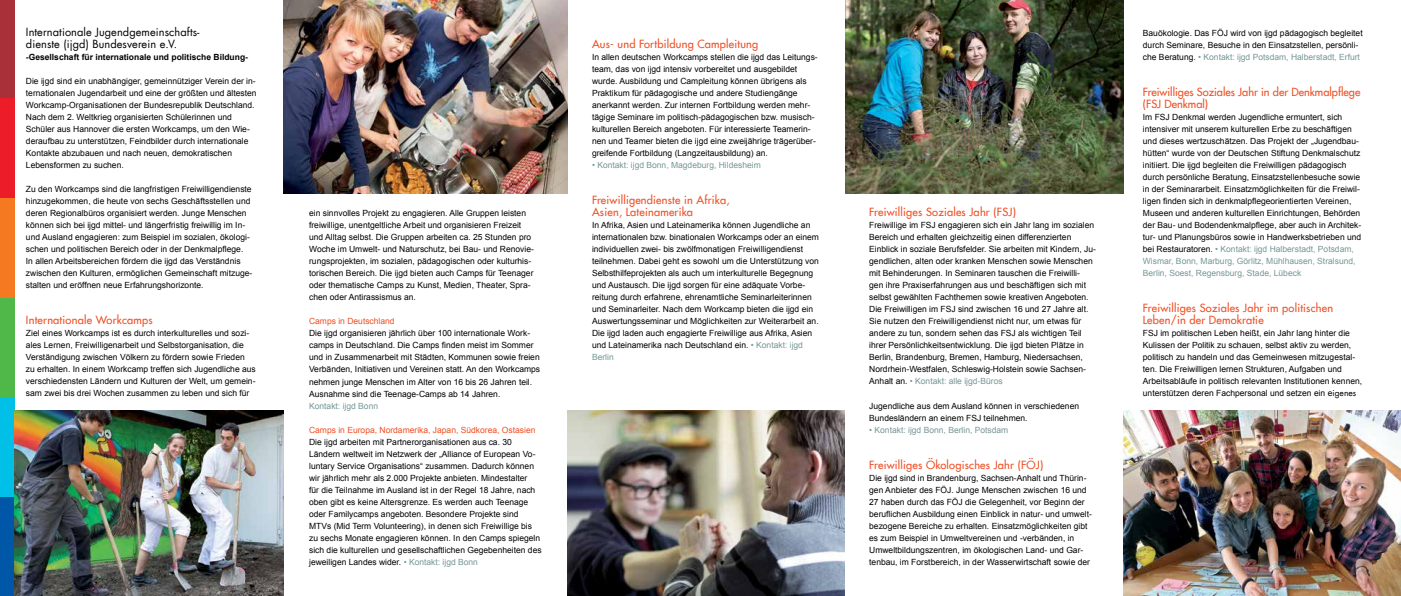
<style>
.page{position:relative;width:1401px;height:596px;background:#fff}
.page>*{position:absolute;margin:0;border:0;box-sizing:border-box;transform-origin:0 0}
.t1{font:500 11px/12px "Futura Com";letter-spacing:.02em;color:#f04e23}
.t2{font:11px/12px "Futura Com";letter-spacing:.01em;color:#000}
.t3{font:500 11px/12px "Futura Com";color:#f04e23}
.t4{font:8.5px/12px "Arial";color:#000}
.t5{font:8.5px "Arial";color:#759695}
.t6{font:8.5px "Arial";color:#f04e23}
.t7{font:700 8.5px "Arial";color:#000}
.s1{color:#759695}
.s2{font-family:"Futura Com"}
</style>
<div class="page">
<img style="left:283px;top:0;width:284px;height:194px">
<div style="left:0;top:298px;width:14px;height:99px;background:#50b848"></div>
<div style="left:0;top:0;width:14px;height:98px;background:#a92f39"></div>
<div style="left:0;top:397px;width:14px;height:100px;background:#00c0e8"></div>
<div style="left:0;top:198px;width:14px;height:100px;background:#f47920"></div>
<div style="left:0;top:98px;width:14px;height:100px;background:#ed1c29"></div>
<div style="left:0;top:497px;width:14px;height:98px;background:#0057a8"></div>
<img style="left:845px;top:0;width:278px;height:194px">
<img style="left:567px;top:410px;width:277px;height:185px">
<img style="left:14px;top:410px;width:269px;height:185px">
<img style="left:1123px;top:410px;width:277px;height:185px">
<p class="t2" style="left:26px;top:26px;width:175px">Internationale Jugendgemeinschafts&shy;dienste (ijgd) Bundesverein e.V.</p>
<p class="t7" style="left:26px;top:51px;width:223px">-Gesellschaft für internationale und politische Bildung-</p>
<p class="t4" style="left:26px;top:75px;width:232px">Die ijgd sind ein unabhängiger, gemeinnütziger Verein der in&shy;ternationalen Jugendarbeit und eine der größten und ältesten Workcamp-Organisationen der Bundesrepublik Deutschland.<br>Nach dem 2. Weltkrieg organisierten Schülerinnen und Schüler aus Hannover die ersten Workcamps, um den Wie&shy;deraufbau zu unterstützen, Feindbilder durch internationale Kontakte abzubauen und nach neuen, demokratischen Lebensformen zu suchen.</p>
<p class="t4" style="left:26px;top:183px;width:228px">Zu den Workcamps sind die langfristigen Freiwilligendienste hinzugekommen, die heute von sechs Geschäftsstellen und deren Regionalbüros organisiert werden. Junge Menschen können sich bei ijgd mittel- und längerfristig freiwillig im In&shy;und Ausland engagieren: zum Beispiel im sozialen, ökologi&shy;schen und politischen Bereich oder in der Denkmalpflege.<br>In allen Arbeitsbereichen fördern die ijgd das Verständnis zwischen den Kulturen, ermöglichen Gemeinschaft mitzuge&shy;stalten und eröffnen neue Erfahrungshorizonte.</p>
<p class="t1" style="left:26px;top:313px;width:128px">Internationale Workcamps</p>
<p class="t4" style="left:26px;top:327px;width:231px">Ziel eines Workcamps ist es durch interkulturelles und sozi&shy;ales Lernen, Freiwilligenarbeit und Selbstorganisation, die Verständigung zwischen Völkern zu fördern sowie Frieden zu erhalten. In einem Workcamp treffen sich Jugendliche aus verschiedensten Ländern und Kulturen der Welt, um gemein&shy;sam zwei bis drei Wochen zusammen zu leben und sich für</p>
<p class="t4" style="left:309px;top:207px;width:226px">ein sinnvolles Projekt zu engagieren. Alle Gruppen leisten freiwillige, unentgeltliche Arbeit und organisieren Freizeit und Alltag selbst. Die Gruppen arbeiten ca. 25 Stunden pro Woche im Umwelt- und Naturschutz, bei Bau- und Renovie&shy;rungsprojekten, im sozialen, pädagogischen oder kulturhis&shy;torischen Bereich. Die ijgd bieten auch Camps für Teenager oder thematische Camps zu Kunst, Medien, Theater, Spra&shy;chen oder Antirassismus an.</p>
<p class="t6" style="left:309px;top:315px;width:87px">Camps in Deutschland</p>
<p class="t4" style="left:309px;top:327px;width:232px">Die ijgd organisieren jährlich über 100 internationale Work&shy;camps in Deutschland. Die Camps finden meist im Sommer und in Zusammenarbeit mit Städten, Kommunen sowie freien Verbänden, Initiativen und Vereinen statt. An den Workcamps nehmen junge Menschen im Alter von 16 bis 26 Jahren teil.<br>Ausnahme sind die Teenage-Camps ab 14 Jahren.</p>
<p class="t5" style="left:309px;top:399px;width:70px">Kontakt: ijgd Bonn</p>
<p class="t6" style="left:309px;top:423px;width:228px">Camps in Europa, Nordamerika, Japan, Südkorea, Ostasien</p>
<p class="t4" style="left:309px;top:435px;width:234px">Die ijgd arbeiten mit Partnerorganisationen aus ca. 30<br>Ländern weltweit im Netzwerk der „Alliance of European Vo&shy;luntary Service Organisations“ zusammen. Dadurch können wir jährlich mehr als 2.000 Projekte anbieten. Mindestalter<br>für die Teilnahme im Ausland ist in der Regel 18 Jahre, nach oben gibt es keine Altersgrenze. Es werden auch Teenage oder Familycamps angeboten. Besondere Projekte sind MTVs (Mid Term Volunteering), in denen sich Freiwillige bis zu sechs Monate engagieren können. In den Camps spiegeln sich die kulturellen und gesellschaftlichen Gegebenheiten des jeweiligen Landes wider. <span class="s1">• Kontakt: ijgd Bonn</span></p>
<p class="t1" style="left:592px;top:37px;width:168px">Aus- und Fortbildung Campleitung</p>
<p class="t4" style="left:592px;top:51px;width:227px">In allen deutschen Workcamps stellen die ijgd das Leitungs&shy;team, das von ijgd intensiv vorbereitet und ausgebildet wurde. Ausbildung und Campleitung können übrigens als Praktikum für pädagogische und andere Studiengänge anerkannt werden. Zur internen Fortbildung werden mehr&shy;tägige Seminare im politisch-pädagogischen bzw. musisch&shy;kulturellen Bereich angeboten. Für interessierte Teamerin&shy;nen und Teamer bieten die ijgd eine zweijährige trägerüber&shy;greifende Fortbildung (Langzeitausbildung) an.</p>
<p class="t5" style="left:592px;top:159px;width:170px">• Kontakt: ijgd Bonn, Magdeburg, Hildesheim</p>
<p class="t1" style="left:592px;top:193px;width:139px">Freiwilligendienste in Afrika,<br>Asien, Lateinamerika</p>
<p class="t4" style="left:592px;top:219px;width:228px">In Afrika, Asien und Lateinamerika können Jugendliche an internationalen bzw. binationalen Workcamps oder an einem individuellen zwei- bis zwölfmonatigen Freiwilligendienst teilnehmen. Dabei geht es sowohl um die Unterstützung von Selbsthilfeprojekten als auch um interkulturelle Begegnung und Austausch. Die ijgd sorgen für eine adäquate Vorbe&shy;reitung durch erfahrene, ehrenamtliche Seminarleiterinnen und Seminarleiter. Nach dem Workcamp bieten die ijgd ein Auswertungsseminar und Möglichkeiten zur Weiterarbeit an.<br>Die ijgd laden auch engagierte Freiwillige aus Afrika, Asien und Lateinamerika nach Deutschland ein. <span class="s1">• Kontakt: ijgd Berlin</span></p>
<p class="t1" style="left:869px;top:205px;width:148px">Freiwilliges Soziales Jahr (FSJ)</p>
<p class="t4" style="left:869px;top:219px;width:228px">Freiwillige im FSJ engagieren sich ein Jahr lang im sozialen Bereich und erhalten gleichzeitig einen differenzierten Einblick in soziale Berufsfelder. Sie arbeiten mit Kindern, Ju&shy;gendlichen, alten oder kranken Menschen sowie Menschen mit Behinderungen. In Seminaren tauschen die Freiwilli&shy;gen ihre Praxiserfahrungen aus und beschäftigen sich mit selbst gewählten Fachthemen sowie kreativen Angeboten.<br>Die Freiwilligen im FSJ sind zwischen 16 und 27 Jahre alt.<br>Sie nutzen den Freiwilligendienst nicht nur, um etwas für andere zu tun, sondern sehen das FSJ als wichtigen Teil ihrer Persönlichkeitsentwicklung. Die ijgd bieten Plätze in Berlin, Brandenburg, Bremen, Hamburg, Niedersachsen, Nordrhein-Westfalen, Schleswig-Holstein sowie Sachsen-Anhalt an. <span class="s1">• Kontakt: alle ijgd-Büros</span></p>
<p class="t4" style="left:869px;top:399px;width:211px">Jugendliche aus dem Ausland können in verschiedenen<br>Bundesländern an einem FSJ teilnehmen.</p>
<p class="t5" style="left:869px;top:423px;width:141px">• Kontakt: ijgd Bonn, Berlin, Potsdam</p>
<p class="t1" style="left:869px;top:457px;width:176px">Freiwilliges Ökologisches Jahr (FÖJ)</p>
<p class="t4" style="left:869px;top:471px;width:224px">Die ijgd sind in Brandenburg, Sachsen-Anhalt und Thürin&shy;gen Anbieter des FÖJ. Junge Menschen zwischen 16 und 27 haben durch das FÖJ die Gelegenheit, vor Beginn der beruflichen Ausbildung einen Einblick in natur- und umwelt&shy;bezogene Bereiche zu erhalten. Einsatzmöglichkeiten gibt es zum Beispiel in Umweltvereinen und -verbänden, in Umweltbildungszentren, im ökologischen Land- und Gar&shy;tenbau, im Forstbereich, in der Wasserwirtschaft sowie der</p>
<p class="t4" style="left:1142px;top:27px;width:221px">Bauökologie. Das FÖJ wird von ijgd pädagogisch begleitet durch Seminare, Besuche in den Einsatzstellen, persönli&shy;che Beratung. <span class="s1">• Kontakt: ijgd Potsdam, Halberstadt, Erfurt</span></p>
<p class="t3" style="left:1142px;top:85px;width:219px">Freiwilliges Soziales Jahr in der Denkmalpflege (FSJ Denkmal)</p>
<p class="t4" style="left:1142px;top:111px;width:220px">Im FSJ Denkmal werden Jugendliche ermuntert, sich intensiver mit unserem kulturellen Erbe zu beschäftigen und dieses wertzuschätzen. Das Projekt der „Jugendbau&shy;hütten“ wurde von der Deutschen Stiftung Denkmalschutz initiiert. Die ijgd begleiten die Freiwilligen pädagogisch durch persönliche Beratung, Einsatzstellenbesuche sowie in der Seminararbeit. Einsatzmöglichkeiten für die Freiwil&shy;ligen finden sich in denkmalpflegeorientierten Vereinen, Museen und anderen kulturellen Einrichtungen, Behörden der Bau- und Bodendenkmalpflege, aber auch in Architek&shy;tur- und Planungsbüros sowie in Handwerksbetrieben und bei Restauratoren. <span class="s1">• Kontakt: ijgd Halberstadt, Potsdam, Wismar, Bonn, Marburg, Görlitz, Mühlhausen, Stralsund, Berlin, Soest, Regensburg, Stade, Lübeck</span></p>
<p class="t1" style="left:1142px;top:301px;width:192px">Freiwilliges Soziales Jahr im politischen<br>Leben/in der Demokratie</p>
<p class="t4" style="left:1142px;top:327px;width:221px">FSJ im politischen Leben heißt, ein Jahr lang hinter die Kulissen der Politik zu schauen, selbst aktiv zu werden, politisch zu handeln und das Gemeinwesen mitzugestal&shy;ten. Die Freiwilligen lernen Strukturen, Aufgaben und Arbeitsabläufe in politisch relevanten Institutionen kennen, unterstützen deren Fachpersonal und setzen ein e<span class="s2">igenes</span></p>
</div>
